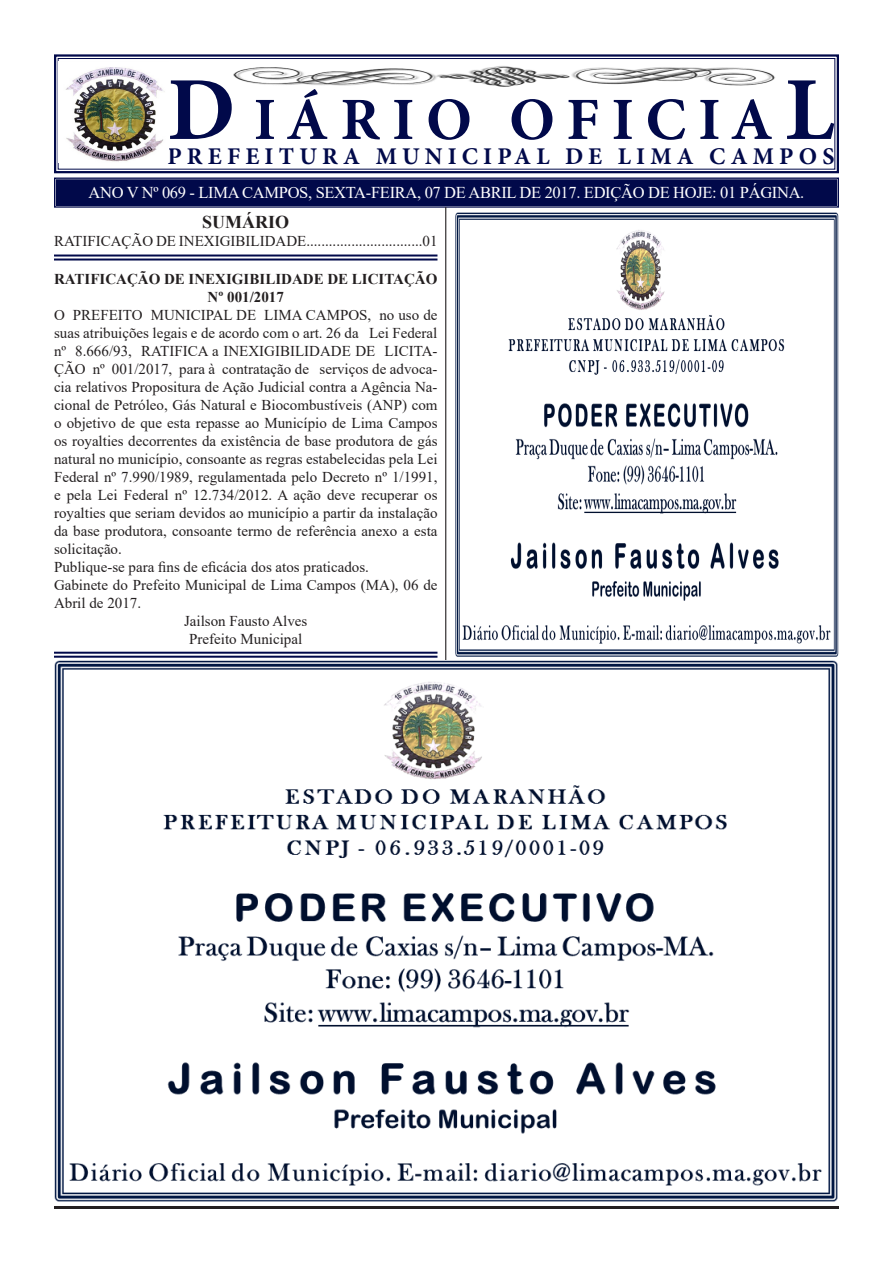
<style>
.page{position:relative;width:893px;height:1263px;background:#fff}
.page>*{position:absolute;margin:0;border:0;box-sizing:border-box;transform-origin:0 0}
.t1{font:700 60px "Minion Pro";letter-spacing:.19em;color:#01094a}
.t2{font:700 24px "Minion Pro";letter-spacing:.215em;color:#01094a}
.t3{font:700 18px "Times New Roman";color:#231f20}
.t4{font:16.5px "Times New Roman";letter-spacing:-.02em;color:#fff}
.t5{font:15px/18px "Times New Roman";color:#231f20;text-align:justify}
.t6{font:700 15px/18px "Times New Roman";color:#231f20;text-align:center}
.s1{font-size:90px}
</style>
<div class="page">
<svg style="left:54px;top:54px;width:785px;height:120px"></svg>
<div style="left:58px;top:58px;width:777px;height:112px;border:1px solid #01094a"></div>
<svg style="left:54px;top:177px;width:785px;height:31px;background:#111855"></svg>
<div style="left:56px;top:179px;width:781px;height:27px;border:1px solid #01094a"></div>
<div style="left:57px;top:181px;width:779px;height:23px;border:1px solid #01094a"></div>
<hr style="left:54px;top:1206px;width:785px;height:3px;background:#231f20">
<hr style="left:54px;top:254px;width:383px;height:2px;background:#01094a">
<hr style="left:54px;top:258px;width:383px;height:2px;background:#01094a">
<hr style="left:445px;top:207px;width:1px;height:991px;background:#231f20">
<img style="left:58px;top:62px;width:111px;height:101px">
<img style="left:230px;top:66px;width:550px;height:21px">
<img style="left:455px;top:212px;width:384px;height:445px">
<hr style="left:54px;top:652px;width:383px;height:2px;background:#01094a">
<hr style="left:54px;top:656px;width:383px;height:2px;background:#01094a">
<img style="left:54px;top:661px;width:784px;height:541px">
<p class="t1" style="left:167px;top:77px;width:669px"><span class="s1">D</span>IÁRIO OFICIA<span class="s1">L</span></p>
<p class="t2" style="left:168px;top:140px;width:668px">PREFEITURA MUNICIPAL DE LIMA CAMPOS</p>
<p class="t4" style="left:88px;top:181px;width:717px">ANO V Nº 069 - LIMA CAMPOS, SEXTA-FEIRA, 07 DE ABRIL DE 2017. EDIÇÃO DE HOJE: 01 PÁGINA.</p>
<p class="t3" style="left:202px;top:209px;width:88px">SUMÁRIO</p>
<p class="t5" style="left:54px;top:232px;width:385px">RATIFICAÇÃO DE INEXIGIBILIDADE...............................01</p>
<p class="t6" style="left:54px;top:270px;width:385px">RATIFICAÇÃO DE INEXIGIBILIDADE DE LICITAÇÃO<br>Nº 001/2017</p>
<p class="t5" style="left:54px;top:306px;width:385px">O PREFEITO MUNICIPAL DE LIMA CAMPOS, no uso de suas atribuições legais e de acordo com o art. 26 da Lei Federal nº 8.666/93, RATIFICA a INEXIGIBILIDADE DE LICITA-ÇÃO nº 001/2017, para à contratação de serviços de advoca&shy;cia relativos Propositura de Ação Judicial contra a Agência Na&shy;cional de Petróleo, Gás Natural e Biocombustíveis (ANP) com o objetivo de que esta repasse ao Município de Lima Campos os royalties decorrentes da existência de base produtora de gás natural no município, consoante as regras estabelecidas pela Lei Federal nº 7.990/1989, regulamentada pelo Decreto nº 1/1991, e pela Lei Federal nº 12.734/2012. A ação deve recuperar os royalties que seriam devidos ao município a partir da instalação da base produtora, consoante termo de referência anexo a esta solicitação.</p>
<p class="t5" style="left:54px;top:558px;width:316px">Publique-se para fins de eficácia dos atos praticados.</p>
<p class="t5" style="left:54px;top:576px;width:385px">Gabinete do Prefeito Municipal de Lima Campos (MA), 06 de<br>Abril de 2017.</p>
<p class="t5" style="left:184px;top:612px;width:125px">Jailson Fausto Alves</p>
<p class="t5" style="left:189px;top:630px;width:114px">Prefeito Municipal</p>
</div>
